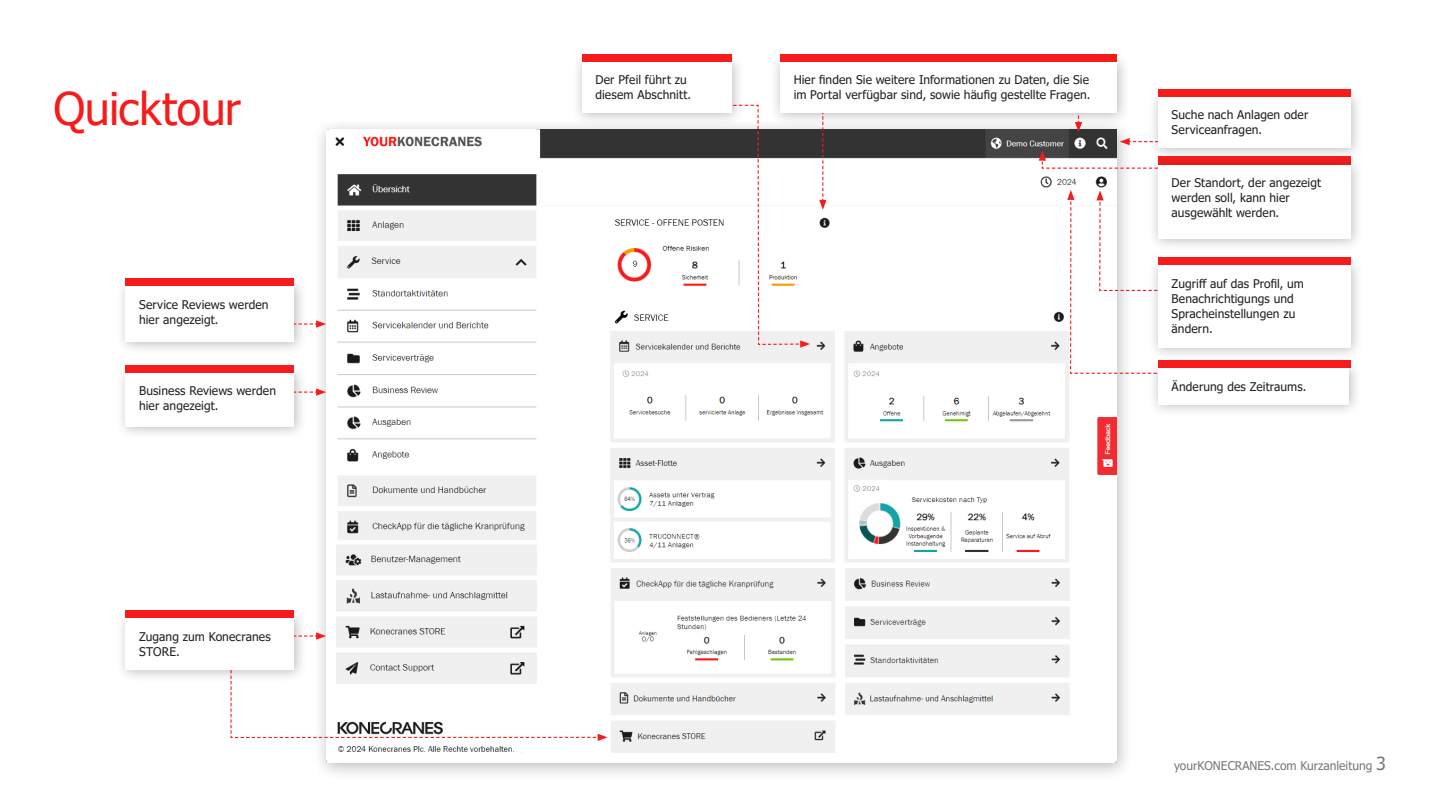
<style>
.page{position:relative;width:1440px;height:810px;background:#fff}
.page>*{position:absolute;margin:0;border:0;box-sizing:border-box;transform-origin:0 0}
.Headline_Inside{font:45px "Tahoma";letter-spacing:-.01em;color:#f71c1c}
.Box_text{font:12px/15px "Tahoma";letter-spacing:.01em;color:#231f20}
.t1{font:12px "Tahoma";color:#75787b}
.s1{font-size:18px}
</style>
<div class="page">
<div style="left:312px;top:117px;width:821px;height:664px;background:#231f20;opacity:.3"></div>
<img style="left:326px;top:130px;width:791px;height:633px">
<svg style="left:1119px;top:138px;width:29px;height:7px"></svg>
<svg style="left:670px;top:104px;width:140px;height:244px"></svg>
<svg style="left:230px;top:649px;width:378px;height:92px"></svg>
<svg style="left:1067px;top:190px;width:81px;height:184px"></svg>
<svg style="left:1038px;top:151px;width:109px;height:18px"></svg>
<svg style="left:307px;top:388px;width:19px;height:8px"></svg>
<svg style="left:307px;top:632px;width:19px;height:8px"></svg>
<svg style="left:1075px;top:126px;width:7px;height:6px"></svg>
<div style="left:1148px;top:86px;width:215px;height:75px;background:#231f20;opacity:.3"></div>
<div style="left:1158px;top:96px;width:192px;height:52px;background:#fff"></div>
<div style="left:1158px;top:89px;width:192px;height:7px;background:#f71c1c"></div>
<div style="left:1148px;top:358px;width:214px;height:59px;background:#231f20;opacity:.3"></div>
<div style="left:1158px;top:368px;width:191px;height:36px;background:#fff"></div>
<div style="left:1158px;top:360px;width:192px;height:8px;background:#f71c1c"></div>
<div style="left:116px;top:363px;width:191px;height:77px;background:#231f20;opacity:.3"></div>
<div style="left:126px;top:373px;width:168px;height:54px;background:#fff"></div>
<div style="left:126px;top:365px;width:168px;height:8px;background:#f71c1c"></div>
<div style="left:572px;top:51px;width:173px;height:75px;background:#231f20;opacity:.3"></div>
<div style="left:582px;top:61px;width:150px;height:52px;background:#fff"></div>
<div style="left:582px;top:54px;width:150px;height:7px;background:#f71c1c"></div>
<div style="left:1148px;top:255px;width:215px;height:106px;background:#231f20;opacity:.3"></div>
<div style="left:1158px;top:265px;width:192px;height:83px;background:#fff"></div>
<div style="left:1158px;top:258px;width:192px;height:7px;background:#f71c1c"></div>
<div style="left:116px;top:608px;width:191px;height:75px;background:#231f20;opacity:.3"></div>
<div style="left:126px;top:618px;width:168px;height:51px;background:#fff"></div>
<div style="left:126px;top:610px;width:168px;height:8px;background:#f71c1c"></div>
<div style="left:1148px;top:155px;width:215px;height:97px;background:#231f20;opacity:.3"></div>
<div style="left:1158px;top:165px;width:192px;height:74px;background:#fff"></div>
<svg style="left:307px;top:320px;width:19px;height:8px"></svg>
<div style="left:116px;top:276px;width:191px;height:79px;background:#231f20;opacity:.3"></div>
<div style="left:126px;top:286px;width:168px;height:56px;background:#fff"></div>
<div style="left:126px;top:278px;width:168px;height:8px;background:#f71c1c"></div>
<svg style="left:819px;top:126px;width:7px;height:84px"></svg>
<div style="left:770px;top:51px;width:360px;height:75px;background:#231f20;opacity:.3"></div>
<div style="left:780px;top:61px;width:337px;height:52px;background:#fff"></div>
<div style="left:780px;top:54px;width:337px;height:7px;background:#f71c1c"></div>
<p class="Headline_Inside" style="left:53px;top:79px;width:189px">Quicktour</p>
<p class="Box_text" style="left:139px;top:298px;width:131px">Service Reviews werden hier angezeigt.</p>
<p class="Box_text" style="left:139px;top:384px;width:138px">Business Reviews werden hier angezeigt.</p>
<p class="Box_text" style="left:139px;top:630px;width:133px">Zugang zum Konecranes<br>STORE.</p>
<p class="Box_text" style="left:595px;top:73px;width:97px">Der Pfeil führt zu diesem Abschnitt.</p>
<p class="Box_text" style="left:793px;top:73px;width:298px">Hier finden Sie weitere Informationen zu Daten, die Sie im Portal verfügbar sind, sowie häufig gestellte Fragen.</p>
<p class="Box_text" style="left:1171px;top:108px;width:138px">Suche nach Anlagen oder<br>Serviceanfragen.</p>
<p class="Box_text" style="left:1171px;top:176px;width:151px">Der Standort, der angezeigt werden soll, kann hier ausgewählt werden.</p>
<p class="Box_text" style="left:1171px;top:277px;width:134px">Zugriff auf das Profil, um<br>Benachrichtigungs und<br>Spracheinstellungen zu ändern.</p>
<p class="Box_text" style="left:1171px;top:379px;width:136px">Änderung des Zeitraums.</p>
<p class="t1" style="left:1174px;top:757px;width:213px">yourKONECRANES.com Kurzanleitung <span class="s1">3</span></p>
</div>
